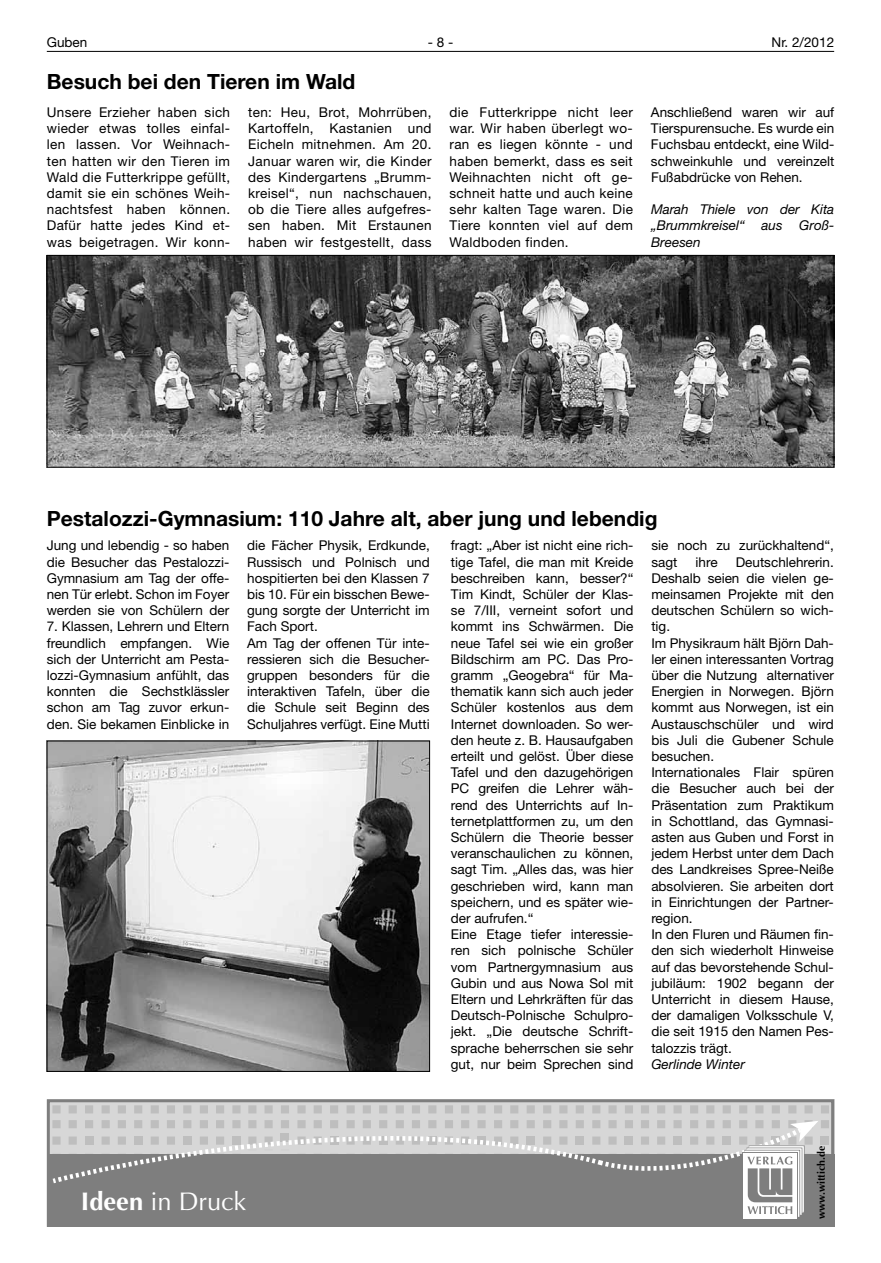
<style>
.page{position:relative;width:881px;height:1263px;background:#fff}
.page>*{position:absolute;margin:0;border:0;box-sizing:border-box;transform-origin:0 0}
.t1{font:25.5px "Optima LT";color:#fff}
.t2{font:700 21px "Helvetica Neue LT";color:#000}
.t3{font:13.5px/16.2px "Helvetica Neue LT";color:#000;text-align:justify}
.t4{font:italic 13.5px/16.2px "Helvetica Neue LT";color:#000;text-align:justify}
.t5{font:700 10.5px "Optima LT";color:#000}
.s1{font-weight:700}
</style>
<div class="page">
<hr style="left:47px;top:51px;width:786px;height:1px;background:#000">
<img style="left:49px;top:257px;width:782px;height:208px">
<div style="left:47px;top:255px;width:786px;height:212px;border:1px solid #000"></div>
<img style="left:49px;top:743px;width:378px;height:326px">
<div style="left:47px;top:1152px;width:786px;height:75px;background:#7e7e7e"></div>
<div style="left:47px;top:1099px;width:786px;height:128px;border:3px solid #7e7e7e"></div>
<svg style="left:52px;top:1104px;width:776px;height:115px"></svg>
<p class="t3" style="left:47px;top:34px;width:42px">Guben</p>
<p class="t3" style="left:427px;top:34px;width:27px">-8-</p>
<p class="t3" style="left:771px;top:34px;width:64px">Nr. 2/2012</p>
<h2 class="t2" style="left:47px;top:68px;width:310px">Besuch bei den Tieren im Wald</h2>
<p class="t3" style="left:47px;top:104px;width:185px">Unsere Erzieher haben sich wieder etwas tolles einfal&shy;len lassen. Vor Weihnach&shy;ten hatten wir den Tieren im Wald die Futterkrippe gefüllt, damit sie ein schönes Weih&shy;nachtsfest haben können.<br>Dafür hatte jedes Kind et&shy;was beigetragen. Wir konn-</p>
<p class="t3" style="left:248px;top:104px;width:185px">ten: Heu, Brot, Mohrrüben, Kartoffeln, Kastanien und Eicheln mitnehmen. Am 20.<br>Januar waren wir, die Kinder des Kindergartens „Brumm&shy;kreisel“, nun nachschauen, ob die Tiere alles aufgefres&shy;sen haben. Mit Erstaunen haben wir festgestellt, dass</p>
<p class="t3" style="left:449px;top:104px;width:185px">die Futterkrippe nicht leer war. Wir haben überlegt wo&shy;ran es liegen könnte - und haben bemerkt, dass es seit Weihnachten nicht oft ge&shy;schneit hatte und auch keine sehr kalten Tage waren. Die Tiere konnten viel auf dem Waldboden finden.</p>
<p class="t3" style="left:650px;top:104px;width:185px">Anschließend waren wir auf Tierspurensuche. Es wurde ein Fuchsbau entdeckt, eine Wild&shy;schweinkuhle und vereinzelt Fußabdrücke von Rehen.</p>
<p class="t4" style="left:650px;top:201px;width:185px">Marah Thiele von der Kita „Brummkreisel“ aus Groß-Breesen</p>
<h2 class="t2" style="left:47px;top:506px;width:612px">Pestalozzi-Gymnasium: 110 Jahre alt, aber jung und lebendig</h2>
<p class="t3" style="left:47px;top:537px;width:184px">Jung und lebendig - so haben die Besucher das Pestalozzi-Gymnasium am Tag der offe&shy;nen Tür erlebt. Schon im Foyer werden sie von Schülern der</p>
<p class="t3" style="left:47px;top:618px;width:184px">7. Klassen, Lehrern und Eltern freundlich empfangen. Wie sich der Unterricht am Pesta&shy;lozzi-Gymnasium anfühlt, das konnten die Sechstklässler schon am Tag zuvor erkun&shy;den. Sie bekamen Einblicke in</p>
<p class="t3" style="left:247px;top:537px;width:184px;text-align:left">die Fächer Physik, Erdkunde,<br>Russisch und Polnisch und hospitierten bei den Klassen 7 bis 10. Für ein bisschen Bewe&shy;gung sorgte der Unterricht im<br>Fach Sport.<br>Am Tag der offenen Tür inte&shy;ressieren sich die Besucher&shy;gruppen besonders für die interaktiven Tafeln, über die die Schule seit Beginn des<br>Schuljahres verfügt. Eine Mutti</p>
<p class="t3" style="left:450px;top:537px;width:184px;text-align:left">fragt: „Aber ist nicht eine rich&shy;tige Tafel, die man mit Kreide beschreiben kann, besser?“<br>Tim Kindt, Schüler der Klas&shy;se 7/III, verneint sofort und kommt ins Schwärmen. Die neue Tafel sei wie ein großer<br>Bildschirm am PC. Das Pro&shy;gramm „Geogebra“ für Ma&shy;thematik kann sich auch jeder<br>Schüler kostenlos aus dem<br>Internet downloaden. So wer&shy;den heute z. B. Hausaufgaben erteilt und gelöst. Über diese<br>Tafel und den dazugehörigen<br>PC greifen die Lehrer wäh&shy;rend des Unterrichts auf In&shy;ternetplattformen zu, um den<br>Schülern die Theorie besser veranschaulichen zu können, sagt Tim. „Alles das, was hier geschrieben wird, kann man speichern, und es später wie&shy;der aufrufen.“<br>Eine Etage tiefer interessie&shy;ren sich polnische Schüler vom Partnergymnasium aus<br>Gubin und aus Nowa Sol mit<br>Eltern und Lehrkräften für das<br>Deutsch-Polnische Schulpro&shy;jekt. „Die deutsche Schrift&shy;sprache beherrschen sie sehr gut, nur beim Sprechen sind</p>
<p class="t3" style="left:651px;top:537px;width:184px">sie noch zu zurückhaltend“, sagt</p>
<p class="t3" style="left:651px;top:553px;width:184px;text-align:left;text-indent:84px">Deutschlehrerin.<br>Deshalb seien die vielen ge&shy;meinsamen Projekte mit den deutschen Schülern so wich&shy;tig.<br>Im Physikraum hält Björn Dah&shy;ler einen interessanten Vortrag über die Nutzung alternativer<br>Energien in Norwegen. Björn kommt aus Norwegen, ist ein<br>Austauschschüler und wird bis Juli die Gubener Schule besuchen.<br>Internationales Flair spüren die Besucher auch bei der<br>Präsentation zum Praktikum in Schottland, das Gymnasi&shy;asten aus Guben und Forst in jedem Herbst unter dem Dach des Landkreises Spree-Neiße absolvieren. Sie arbeiten dort in Einrichtungen der Partner&shy;region.<br>In den Fluren und Räumen fin&shy;den sich wiederholt Hinweise auf das bevorstehende Schul&shy;jubiläum: 1902 begann der<br>Unterricht in diesem Hause, der damaligen Volksschule V, die seit 1915 den Namen Pes&shy;talozzis trägt.</p>
<p class="t4" style="left:651px;top:1056px;width:95px">Gerlinde Winter</p>
<p class="t3" style="left:695px;top:553px;width:24px">ihre</p>
<h1 class="t1" style="left:81px;top:1186px;width:167px"><span class="s1">Ideen</span> in Druck</h1>
<p class="t5" style="left:815px;top:1219px;width:74px;rotate:-90deg">www.wittich.de</p>
</div>
